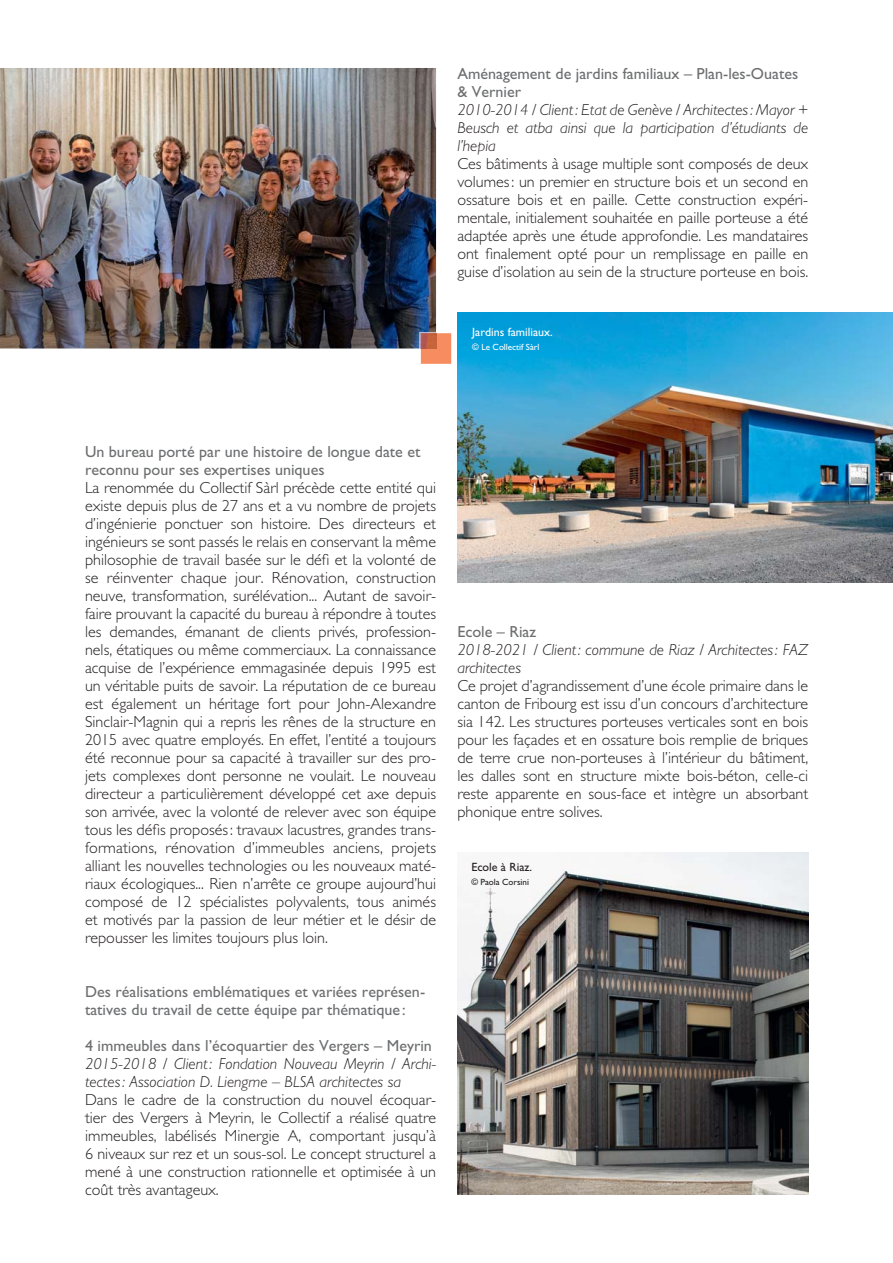
<style>
.page{position:relative;width:893px;height:1263px;background:#fff}
.page>*{position:absolute;margin:0;border:0;box-sizing:border-box;transform-origin:0 0}
.t1{font:300 16.05px/18px "Gill Sans";color:#231f20;text-align:justify}
.t2{font:16.05px/18px "Gill Sans";color:#6d6e70}
.t3{font:italic 300 16.05px/18px "Gill Sans";color:#231f20}
.t4{font:12px "Gill Sans";color:#fff}
.t5{font:12px "Gill Sans";color:#231f20}
.t6{font:9px "Gill Sans";color:#fff}
.t7{font:9px "Gill Sans";color:#231f20}
</style>
<div class="page">
<img style="left:0;top:68px;width:436px;height:281px">
<img style="left:457px;top:313px;width:435px;height:270px">
<img style="left:457px;top:853px;width:351px;height:342px">
<svg style="left:420px;top:333px;width:32px;height:31px"></svg>
<img style="left:419px;top:332px;width:17px;height:17px">
<p class="t2" style="left:457px;top:66px;width:342px">Aménagement de jardins familiaux – Plan-les-Ouates &amp; Vernier</p>
<p class="t3" style="left:457px;top:102px;width:352px;text-align:justify">2010-2014 / Client : Etat de Genève / Architectes : Mayor + Beusch et atba ainsi que la participation d’étudiants de l’hepia</p>
<p class="t1" style="left:457px;top:156px;width:352px">Ces bâtiments à usage multiple sont composés de deux volumes : un premier en structure bois et un second en ossature bois et en paille. Cette construction expéri&shy;mentale, initialement souhaitée en paille porteuse a été adaptée après une étude approfondie. Les mandataires ont finalement opté pour un remplissage en paille en guise d’isolation au sein de la structure porteuse en bois.</p>
<p class="t4" style="left:472px;top:328px;width:82px">Jardins familiaux.</p>
<p class="t6" style="left:472px;top:343px;width:69px">© Le Collectif Sàrl</p>
<p class="t2" style="left:85px;top:444px;width:337px">Un bureau porté par une histoire de longue date et reconnu pour ses expertises uniques</p>
<p class="t1" style="left:85px;top:480px;width:352px">La renommée du Collectif Sàrl précède cette entité qui existe depuis plus de 27 ans et a vu nombre de projets d’ingénierie ponctuer son histoire. Des directeurs et ingénieurs se sont passés le relais en conservant la même philosophie de travail basée sur le défi et la volonté de se réinventer chaque jour. Rénovation, construction neuve, transformation, surélévation... Autant de savoir&shy;faire prouvant la capacité du bureau à répondre à toutes les demandes, émanant de clients privés, profession&shy;nels, étatiques ou même commerciaux. La connaissance acquise de l’expérience emmagasinée depuis 1995 est un véritable puits de savoir. La réputation de ce bureau est également un héritage fort pour John-Alexandre Sinclair-Magnin qui a repris les rênes de la structure en 2015 avec quatre employés. En effet, l’entité a toujours été reconnue pour sa capacité à travailler sur des pro&shy;jets complexes dont personne ne voulait. Le nouveau directeur a particulièrement développé cet axe depuis son arrivée, avec la volonté de relever avec son équipe tous les défis proposés : travaux lacustres, grandes trans&shy;formations, rénovation d’immeubles anciens, projets alliant les nouvelles technologies ou les nouveaux maté&shy;riaux écologiques... Rien n’arrête ce groupe aujourd’hui composé de 12 spécialistes polyvalents, tous animés et motivés par la passion de leur métier et le désir de repousser les limites toujours plus loin.</p>
<p class="t2" style="left:85px;top:984px;width:341px">Des réalisations emblématiques et variées représen&shy;tatives du travail de cette équipe par thématique:</p>
<p class="t2" style="left:85px;top:1038px;width:348px">4 immeubles dans l’écoquartier des Vergers – Meyrin</p>
<p class="t3" style="left:85px;top:1056px;width:352px">2015-2018 / Client : Fondation Nouveau Meyrin / Archi&shy;tectes : Association D. Liengme – BLSA architectes sa</p>
<p class="t1" style="left:85px;top:1092px;width:352px">Dans le cadre de la construction du nouvel écoquar&shy;tier des Vergers à Meyrin, le Collectif a réalisé quatre immeubles, labélisés Minergie A, comportant jusqu’à 6 niveaux sur rez et un sous-sol. Le concept structurel a mené à une construction rationnelle et optimisée à un coût très avantageux.</p>
<p class="t2" style="left:457px;top:624px;width:80px">Ecole – Riaz</p>
<p class="t3" style="left:457px;top:642px;width:352px">2018-2021 / Client : commune de Riaz / Architectes : FAZ architectes</p>
<p class="t1" style="left:457px;top:678px;width:352px">Ce projet d’agrandissement d’une école primaire dans le canton de Fribourg est issu d’un concours d’architecture sia 142. Les structures porteuses verticales sont en bois pour les façades et en ossature bois remplie de briques de terre crue non-porteuses à l’intérieur du bâtiment, les dalles sont en structure mixte bois-béton, celle-ci reste apparente en sous-face et intègre un absorbant phonique entre solives.</p>
<p class="t5" style="left:471px;top:863px;width:62px">Ecole à Riaz.</p>
<p class="t7" style="left:471px;top:878px;width:59px">© Paola Corsini</p>
</div>
